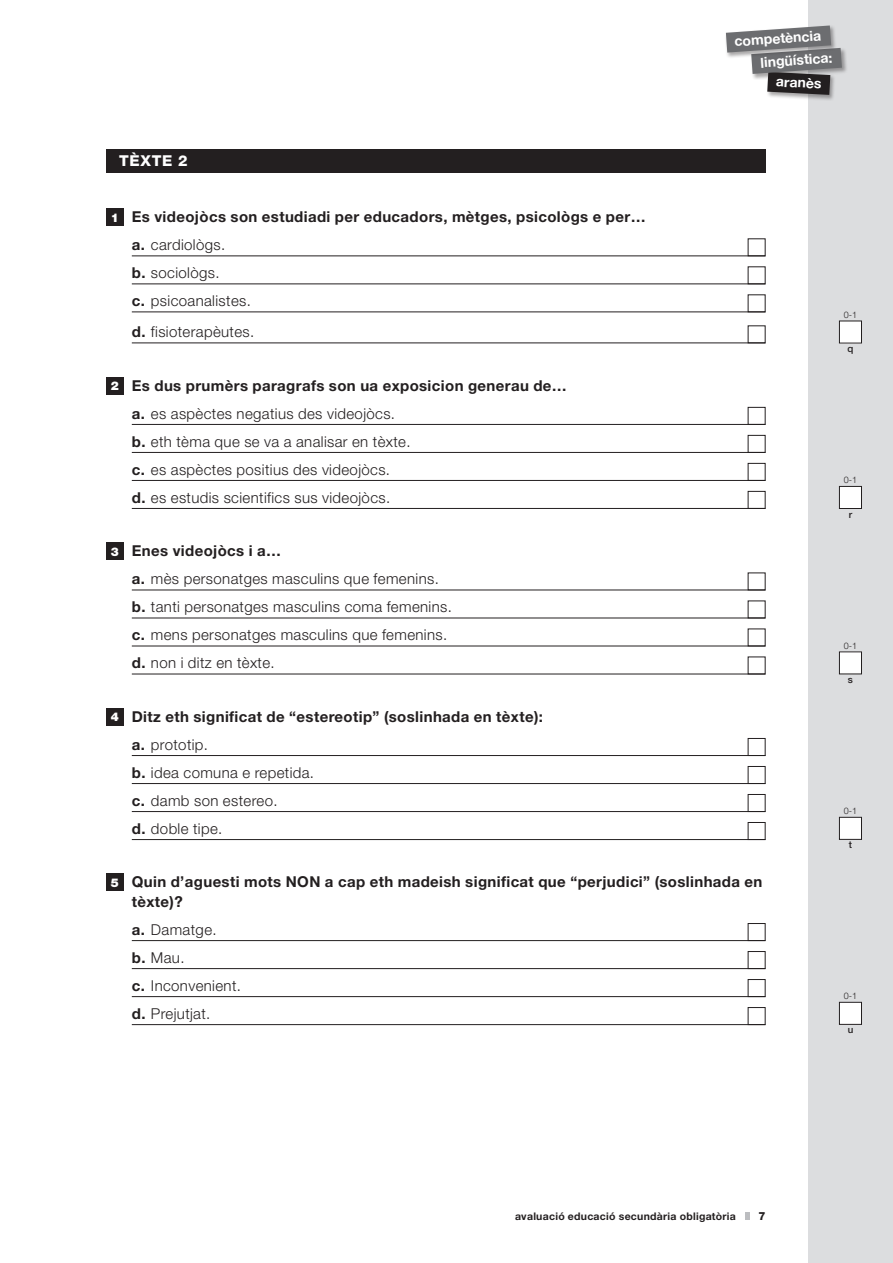
<style>
.page{position:relative;width:893px;height:1263px;background:#fff}
.page>*{position:absolute;margin:0;border:0;box-sizing:border-box;transform-origin:0 0}
.OPCIONS_RESPOSTA_ESO{font:300 15px "Helvetica Neue";letter-spacing:.025em;color:#231f20}
.PREGUNTA_CATALÀ_ESO{font:700 15px/19.5px "Helvetica Neue";letter-spacing:.025em;color:#231f20}
.ACTIVITAT_TITOL_ESO{font:800 15px "Helvetica Neue";letter-spacing:.05em;color:#fff}
.t1{font:700 13.95px "Helvetica Neue";color:#fff}
.t2{font:900 12px "Helvetica Neue";color:#fff}
.t3{font:800 11.25px "Helvetica Neue";color:#231f20}
.t4{font:700 10.5px "Helvetica Neue";letter-spacing:.025em;color:#231f20}
.t5{font:500 9.75px "Helvetica Neue";color:#231f20}
.t6{font:300 9px "Helvetica Neue";color:#231f20}
.s1{font-weight:700}
</style>
<div class="page">
<div style="left:808px;top:0;width:85px;height:1263px;background:#dcdddf"></div>
<div style="left:766px;top:71px;width:70px;height:30px;background:#231f20;opacity:.4"></div>
<div style="left:750px;top:47px;width:98px;height:33px;background:#231f20;opacity:.4"></div>
<div style="left:725px;top:24px;width:112px;height:34px;background:#231f20;opacity:.4"></div>
<svg style="left:726px;top:26px;width:116px;height:69px"></svg>
<svg style="left:745px;top:1212px;width:4px;height:8px"></svg>
<hr style="left:132px;top:256px;width:633px;height:1px;background:#231f20">
<hr style="left:132px;top:284px;width:633px;height:1px;background:#231f20">
<hr style="left:132px;top:312px;width:633px;height:1px;background:#231f20">
<hr style="left:132px;top:343px;width:633px;height:1px;background:#231f20">
<hr style="left:132px;top:424px;width:633px;height:1px;background:#231f20">
<hr style="left:132px;top:452px;width:633px;height:1px;background:#231f20">
<hr style="left:132px;top:480px;width:633px;height:1px;background:#231f20">
<hr style="left:132px;top:508px;width:633px;height:1px;background:#231f20">
<hr style="left:132px;top:590px;width:633px;height:1px;background:#231f20">
<hr style="left:132px;top:618px;width:633px;height:1px;background:#231f20">
<hr style="left:132px;top:646px;width:633px;height:1px;background:#231f20">
<hr style="left:132px;top:674px;width:633px;height:1px;background:#231f20">
<hr style="left:132px;top:755px;width:633px;height:1px;background:#231f20">
<hr style="left:132px;top:783px;width:633px;height:1px;background:#231f20">
<hr style="left:132px;top:811px;width:633px;height:1px;background:#231f20">
<hr style="left:132px;top:839px;width:633px;height:1px;background:#231f20">
<hr style="left:132px;top:940px;width:633px;height:1px;background:#231f20">
<hr style="left:132px;top:968px;width:633px;height:1px;background:#231f20">
<hr style="left:132px;top:996px;width:633px;height:1px;background:#231f20">
<hr style="left:132px;top:1024px;width:633px;height:1px;background:#231f20">
<div style="left:106px;top:149px;width:659px;height:23px;background:#231f20"></div>
<hr style="left:106px;top:172px;width:659px;height:1px;background:#231f20">
<div style="left:748px;top:407px;width:17px;height:18px;border:1px solid #231f20"></div>
<div style="left:748px;top:435px;width:17px;height:18px;border:1px solid #231f20"></div>
<div style="left:748px;top:463px;width:17px;height:18px;border:1px solid #231f20"></div>
<div style="left:748px;top:491px;width:17px;height:18px;border:1px solid #231f20"></div>
<div style="left:748px;top:738px;width:17px;height:18px;border:1px solid #231f20"></div>
<div style="left:748px;top:766px;width:17px;height:18px;border:1px solid #231f20"></div>
<div style="left:748px;top:794px;width:17px;height:18px;border:1px solid #231f20"></div>
<div style="left:748px;top:822px;width:17px;height:18px;border:1px solid #231f20"></div>
<div style="left:748px;top:923px;width:17px;height:18px;border:1px solid #231f20"></div>
<div style="left:748px;top:951px;width:17px;height:18px;border:1px solid #231f20"></div>
<div style="left:748px;top:979px;width:17px;height:18px;border:1px solid #231f20"></div>
<div style="left:748px;top:1007px;width:17px;height:18px;border:1px solid #231f20"></div>
<div style="left:106px;top:208px;width:17px;height:18px;background:#231f20"></div>
<div style="left:106px;top:377px;width:17px;height:17px;background:#231f20"></div>
<div style="left:106px;top:543px;width:17px;height:17px;background:#231f20"></div>
<div style="left:106px;top:708px;width:17px;height:17px;background:#231f20"></div>
<div style="left:106px;top:874px;width:17px;height:17px;background:#231f20"></div>
<div style="left:839px;top:321px;width:22px;height:22px;background:#fff"></div>
<div style="left:839px;top:321px;width:23px;height:22px;border:1px solid #231f20"></div>
<div style="left:839px;top:652px;width:22px;height:22px;background:#fff"></div>
<div style="left:839px;top:652px;width:23px;height:22px;border:1px solid #231f20"></div>
<div style="left:839px;top:486px;width:22px;height:22px;background:#fff"></div>
<div style="left:839px;top:486px;width:23px;height:23px;border:1px solid #231f20"></div>
<div style="left:839px;top:817px;width:22px;height:22px;background:#fff"></div>
<div style="left:839px;top:817px;width:23px;height:22px;border:1px solid #231f20"></div>
<div style="left:839px;top:1002px;width:22px;height:22px;background:#fff"></div>
<div style="left:839px;top:1002px;width:23px;height:22px;border:1px solid #231f20"></div>
<p class="t1" style="left:734px;top:33px;width:88px;rotate:-4deg">competència</p>
<p class="t1" style="left:760px;top:54px;width:74px;rotate:-4deg">lingüística:</p>
<p class="t1" style="left:777px;top:73px;width:47px;rotate:3deg">aranès</p>
<p class="ACTIVITAT_TITOL_ESO" style="left:119px;top:152px;width:70px">TÈXTE 2</p>
<p class="t2" style="left:111px;top:210px;width:10px">1</p>
<p class="t2" style="left:111px;top:379px;width:10px">2</p>
<p class="t2" style="left:111px;top:544px;width:10px">3</p>
<p class="PREGUNTA_CATALÀ_ESO" style="left:132px;top:207px;width:515px">Es videojòcs son estudiadi per educadors, mètges, psicològs e per…</p>
<p class="OPCIONS_RESPOSTA_ESO" style="left:132px;top:236px;width:95px"><span class="s1">a.</span> cardiològs.</p>
<p class="OPCIONS_RESPOSTA_ESO" style="left:132px;top:264px;width:89px"><span class="s1">b.</span> sociològs.</p>
<p class="OPCIONS_RESPOSTA_ESO" style="left:132px;top:292px;width:121px"><span class="s1">c.</span> psicoanalistes.</p>
<p class="OPCIONS_RESPOSTA_ESO" style="left:132px;top:323px;width:124px"><span class="s1">d.</span> fisioterapèutes.</p>
<p class="PREGUNTA_CATALÀ_ESO" style="left:132px;top:375px;width:437px">Es dus prumèrs paragrafs son ua exposicion generau de…</p>
<p class="OPCIONS_RESPOSTA_ESO" style="left:132px;top:404px;width:265px"><span class="s1">a.</span> es aspèctes negatius des videojòcs.</p>
<p class="OPCIONS_RESPOSTA_ESO" style="left:132px;top:432px;width:280px"><span class="s1">b.</span> eth tèma que se va a analisar en tèxte.</p>
<p class="OPCIONS_RESPOSTA_ESO" style="left:132px;top:460px;width:260px"><span class="s1">c.</span> es aspèctes positius des videojòcs.</p>
<p class="OPCIONS_RESPOSTA_ESO" style="left:132px;top:488px;width:260px"><span class="s1">d.</span> es estudis scientifics sus videojòcs.</p>
<p class="PREGUNTA_CATALÀ_ESO" style="left:132px;top:541px;width:151px">Enes videojòcs i a…</p>
<p class="OPCIONS_RESPOSTA_ESO" style="left:132px;top:570px;width:309px"><span class="s1">a.</span> mès personatges masculins que femenins.</p>
<p class="OPCIONS_RESPOSTA_ESO" style="left:132px;top:598px;width:322px"><span class="s1">b.</span> tanti personatges masculins coma femenins.</p>
<p class="OPCIONS_RESPOSTA_ESO" style="left:132px;top:626px;width:317px"><span class="s1">c.</span> mens personatges masculins que femenins.</p>
<p class="OPCIONS_RESPOSTA_ESO" style="left:132px;top:654px;width:144px"><span class="s1">d.</span> non i ditz en tèxte.</p>
<p class="t2" style="left:111px;top:710px;width:10px">4</p>
<p class="t2" style="left:111px;top:875px;width:10px">5</p>
<p class="PREGUNTA_CATALÀ_ESO" style="left:132px;top:706px;width:413px">Ditz eth significat de “estereotip” (soslinhada en tèxte):</p>
<p class="OPCIONS_RESPOSTA_ESO" style="left:132px;top:735px;width:78px"><span class="s1">a.</span> prototip.</p>
<p class="OPCIONS_RESPOSTA_ESO" style="left:132px;top:763px;width:184px"><span class="s1">b.</span> idea comuna e repetida.</p>
<p class="OPCIONS_RESPOSTA_ESO" style="left:132px;top:791px;width:147px"><span class="s1">c.</span> damb son estereo.</p>
<p class="OPCIONS_RESPOSTA_ESO" style="left:132px;top:819px;width:92px"><span class="s1">d.</span> doble tipe.</p>
<p class="PREGUNTA_CATALÀ_ESO" style="left:132px;top:872px;width:632px">Quin d’aguesti mots NON a cap eth madeish significat que “perjudici” (soslinhada en tèxte)?</p>
<p class="OPCIONS_RESPOSTA_ESO" style="left:132px;top:920px;width:86px"><span class="s1">a.</span> Damatge.</p>
<p class="OPCIONS_RESPOSTA_ESO" style="left:132px;top:948px;width:54px"><span class="s1">b.</span> Mau.</p>
<p class="OPCIONS_RESPOSTA_ESO" style="left:132px;top:976px;width:111px"><span class="s1">c.</span> Inconvenient.</p>
<p class="OPCIONS_RESPOSTA_ESO" style="left:132px;top:1004px;width:80px"><span class="s1">d.</span> Prejutjat.</p>
<p class="t6" style="left:844px;top:309px;width:15px">0-1</p>
<p class="t5" style="left:847px;top:343px;width:7px">q</p>
<p class="t6" style="left:844px;top:474px;width:15px">0-1</p>
<p class="t5" style="left:849px;top:508px;width:5px">r</p>
<p class="t6" style="left:844px;top:640px;width:15px">0-1</p>
<p class="t5" style="left:848px;top:674px;width:7px">s</p>
<p class="t6" style="left:844px;top:805px;width:15px">0-1</p>
<p class="t5" style="left:849px;top:839px;width:5px">t</p>
<p class="t6" style="left:844px;top:990px;width:15px">0-1</p>
<p class="t5" style="left:848px;top:1024px;width:7px">u</p>
<p class="t4" style="left:515px;top:1210px;width:222px">avaluació educació secundària obligatòria</p>
<p class="t3" style="left:758px;top:1209px;width:9px">7</p>
</div>
